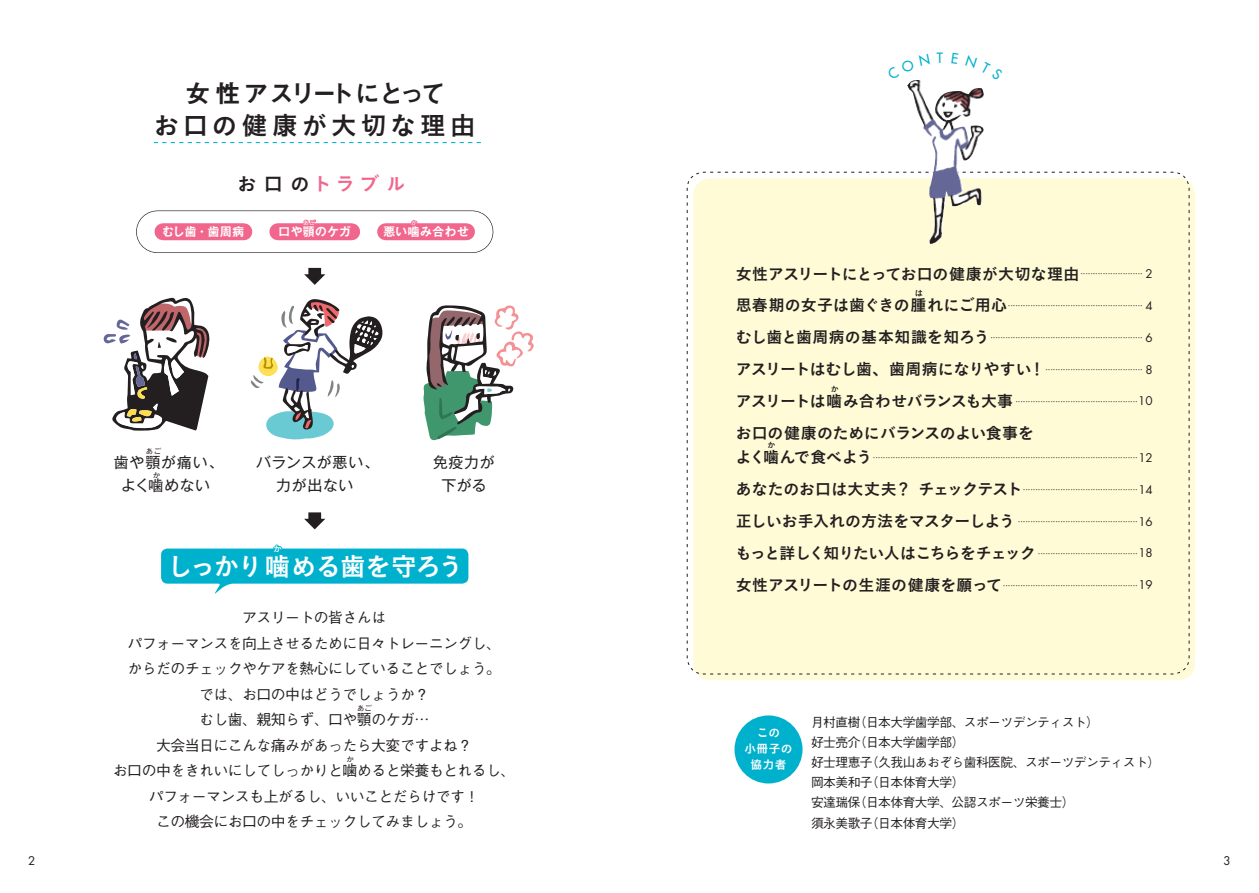
<style>
.page{position:relative;width:1259px;height:893px;background:#fff}
.page>*{position:absolute;margin:0;border:0;box-sizing:border-box;transform-origin:0 0}
.t1{font:25.5px "Koburina Go Std W6";letter-spacing:-.045em;color:#fff}
.t2{font:25.5px "Midashi Go Pro MB31";letter-spacing:-.1em;color:#231f20}
.t3{font:25.5px "Koburina Go Std W6";letter-spacing:.165em;color:#231f20}
.t4{font:19.2px "Koburina Go Std W6";letter-spacing:.315em;color:#f1668d}
.t5{font:15.9px/24.5px "Koburina Go Std W6";letter-spacing:-.025em;color:#231f20}
.t6{font:15.9px "Koburina Go Std W6";letter-spacing:.01em;color:#231f20}
.t7{font:15.9px "Koburina Go Std W6";letter-spacing:-.055em;color:#231f20}
.t8{font:500 14.85px/25.5px "Gothic BBB Pro";letter-spacing:-.035em;color:#231f20;text-align:center}
.t9{font:14.85px/23.4px "Gothic MB101 Pro";letter-spacing:.04em;color:#231f20;text-align:center}
.t10{font:500 12.75px/20.2px "Gothic BBB Pro";letter-spacing:-.04em;color:#231f20}
.t11{font:700 11.7px "Gothic MB101 Pro De";letter-spacing:.05em;color:#fff}
.t12{font:11.7px/15.9px "Koburina Go Std W6";letter-spacing:.03em;color:#fff;text-align:center}
.t13{font:11.7px "Futura";color:#231f20}
.t14{font:300 10.65px "Ryumin Pr 6";color:#231f20}
.t15{font:8.55px "Koburina Go Std W6";color:#fff}
.t16{font:7.95px "Koburina Go Std W6";color:#231f20}
.t17{font:500 7.5px "Gothic BBB Pro";color:#231f20}
.t18{font:7.5px "Gothic MB101 Pro";color:#231f20}
.t19{font:700 5.85px "Gothic MB101 Pro De";color:#fff}
.s1{color:#231f20}
.s2{font-family:"Koburina Go Std W6";font-weight:400;font-size:15.9px}
.s3{font-family:"Futura";font-weight:400;font-size:11.7px}
</style>
<div class="page">
<svg style="left:157px;top:210px;width:315px;height:43px"></svg>
<div style="left:157px;top:211px;width:315px;height:41px;background:#fff"></div>
<svg style="left:154px;top:142px;width:327px;height:1px"></svg>
<div style="left:693px;top:178px;width:502px;height:502px;background:#fffbd6;border-radius:17px"></div>
<svg style="left:686px;top:172px;width:503px;height:503px"></svg>
<div style="left:386px;top:223px;width:80px;height:17px;background:#f1668d"></div>
<svg style="left:408px;top:210px;width:10px;height:14px"></svg>
<div style="left:163px;top:223px;width:81px;height:17px;background:#f1668d"></div>
<div style="left:278px;top:223px;width:74px;height:17px;background:#f1668d"></div>
<svg style="left:301px;top:219px;width:16px;height:5px"></svg>
<svg style="left:304px;top:268px;width:21px;height:17px"></svg>
<svg style="left:161px;top:512px;width:307px;height:82px"></svg>
<img style="left:907px;top:80px;width:76px;height:164px">
<div style="left:734px;top:715px;width:68px;height:68px;background:#00b1cd;border-radius:50%"></div>
<svg style="left:423px;top:305px;width:111px;height:136px"></svg>
<svg style="left:250px;top:299px;width:133px;height:141px"></svg>
<svg style="left:103px;top:297px;width:107px;height:134px"></svg>
<svg style="left:965px;top:80px;width:18px;height:1px"></svg>
<h1 class="t2" style="left:185px;top:73px;width:262px">女性アスリートにとって</h1>
<h1 class="t3" style="left:154px;top:106px;width:323px">お口の健康が大切な理由</h1>
<h2 class="t4" style="left:237px;top:169px;width:170px"><span class="s1">お口の</span>トラブル</h2>
<p class="t19" style="left:303px;top:218px;width:13px">あご</p>
<p class="t11" style="left:162px;top:222px;width:83px">むし歯・歯周病</p>
<p class="t11" style="left:278px;top:222px;width:74px">口や顎のケガ</p>
<p class="t19" style="left:411px;top:218px;width:7px">か</p>
<p class="t11" style="left:383px;top:222px;width:87px">悪い噛み合わせ</p>
<p class="t18" style="left:146px;top:445px;width:17px">あご</p>
<h3 class="t9" style="left:121px;top:472px;width:91px">よく噛めない</h3>
<h3 class="t9" style="left:114px;top:449px;width:112px">歯や顎が痛い、</h3>
<p class="t18" style="left:153px;top:468px;width:9px">か</p>
<h3 class="t9" style="left:256px;top:449px;width:125px">バランスが悪い、力が出ない</h3>
<p class="t15" style="left:273px;top:542px;width:10px">か</p>
<h3 class="t9" style="left:433px;top:449px;width:63px">免疫力が下がる</h3>
<h1 class="t1" style="left:167px;top:547px;width:298px">しっかり噛める歯を守ろう</h1>
<h3 class="t8" style="left:127px;top:603px;width:375px">アスリートの皆さんは<br>パフォーマンスを向上させるために日々トレーニングし、からだのチェックやケアを熱心にしていることでしょう。では、お口の中はどうでしょうか？<br>むし歯、親知らず、口や顎のケガ…</h3>
<p class="t17" style="left:357px;top:702px;width:16px">あご</p>
<h3 class="t8" style="left:113px;top:731px;width:404px">大会当日にこんな痛みがあったら大変ですよね？<br>お口の中をきれいにしてしっかりと噛めると栄養もとれるし、</h3>
<p class="t17" style="left:346px;top:753px;width:9px">か</p>
<h3 class="t8" style="left:149px;top:782px;width:332px">パフォーマンスも上がるし、いいことだらけです！この機会にお口の中をチェックしてみましょう。</h3>
<p class="t14" style="left:736px;top:262px;width:418px"><span class="s2">女性アスリートにとってお口の健康が大切な理由</span>.......................... <span class="s3">2</span></p>
<h3 class="t6" style="left:736px;top:293px;width:192px">思春期の女子は歯ぐきの腫</h3>
<p class="t16" style="left:915px;top:287px;width:9px">は</p>
<p class="t14" style="left:927px;top:294px;width:227px"><span class="s2">れにご用心</span>....................................................... <span class="s3">4</span></p>
<p class="t14" style="left:736px;top:326px;width:418px"><span class="s2">むし歯と歯周病の基本知識を知ろう</span>.............................................................. <span class="s3">6</span></p>
<p class="t14" style="left:736px;top:358px;width:418px"><span class="s2">アスリートはむし歯、歯周病になりやすい！</span>....................................... <span class="s3">8</span></p>
<h3 class="t7" style="left:736px;top:389px;width:108px">アスリートは噛</h3>
<p class="t16" style="left:830px;top:383px;width:9px">か</p>
<p class="t14" style="left:843px;top:389px;width:311px"><span class="s2">み合わせバランスも大事</span>..................................................<span class="s3">10</span></p>
<h3 class="t5" style="left:736px;top:421px;width:300px">お口の健康のためにバランスのよい食事をよく噛</h3>
<p class="t16" style="left:767px;top:439px;width:9px">か</p>
<p class="t14" style="left:780px;top:446px;width:374px"><span class="s2">んで食べよう</span>..........................................................................................................<span class="s3">12</span></p>
<p class="t14" style="left:736px;top:478px;width:418px"><span class="s2">あなたのお口は大丈夫？チェックテスト</span>...............................................<span class="s3">14</span></p>
<p class="t14" style="left:736px;top:510px;width:418px"><span class="s2">正しいお手入れの方法をマスターしよう</span>.................................................<span class="s3">16</span></p>
<p class="t14" style="left:736px;top:541px;width:418px"><span class="s2">もっと詳しく知りたい人はこちらをチェック</span>.........................................<span class="s3">18</span></p>
<p class="t14" style="left:736px;top:573px;width:418px"><span class="s2">女性アスリートの生涯の健康を願って</span>.......................................................<span class="s3">19</span></p>
<p class="t12" style="left:744px;top:725px;width:50px">この<br>小冊子の協力者</p>
<p class="t10" style="left:811px;top:710px;width:350px">月村直樹（日本大学歯学部、スポーツデンティスト）<br>好士亮介（日本大学歯学部）<br>好士理恵子（久我山あおぞら歯科医院、スポーツデンティスト）岡本美和子（日本体育大学）<br>安達瑞保（日本体育大学、公認スポーツ栄養士）<br>須永美歌子（日本体育大学）</p>
<p class="t13" style="left:28px;top:853px;width:9px">2</p>
<p class="t13" style="left:1223px;top:853px;width:9px">3</p>
</div>
